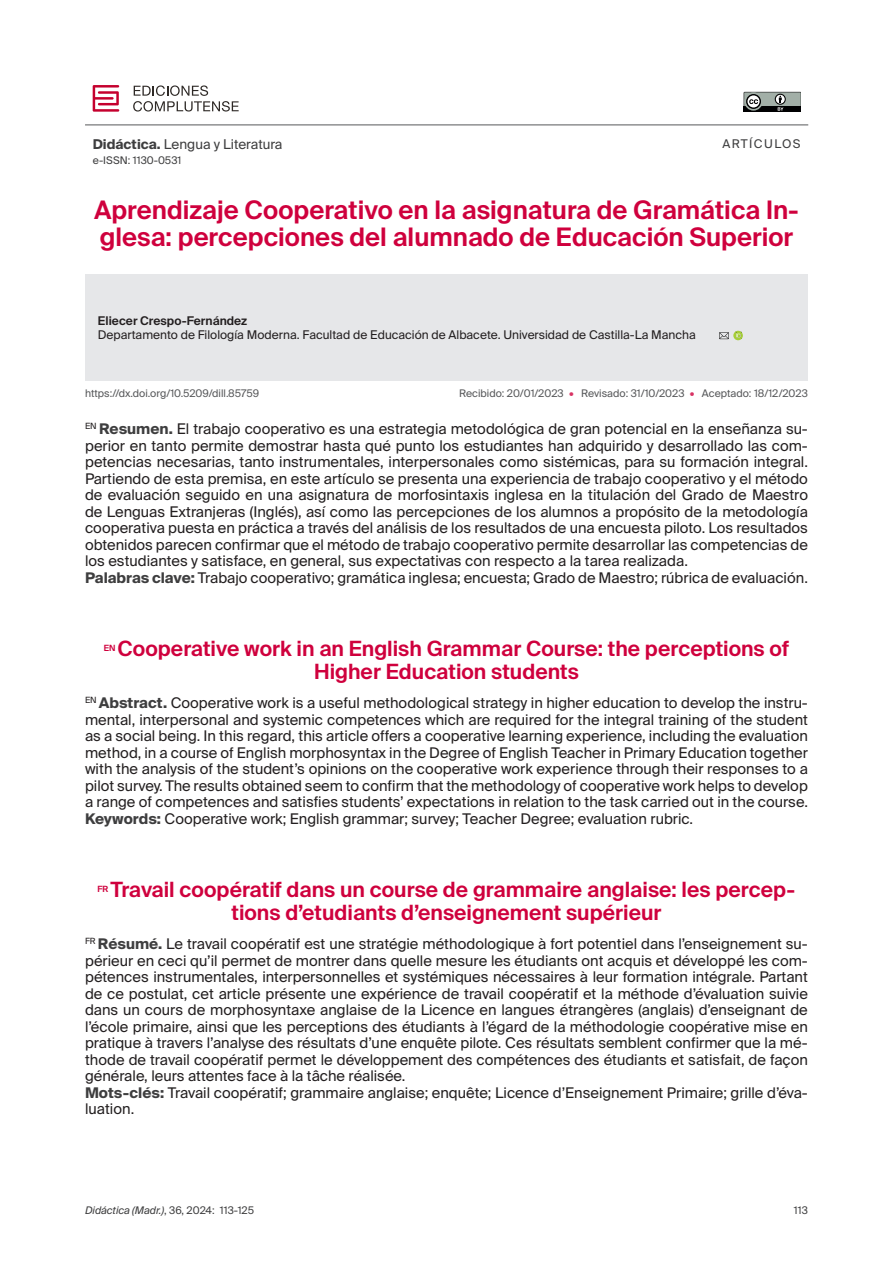
<style>
.page{position:relative;width:893px;height:1263px;background:#fff}
.page>*{position:absolute;margin:0;border:0;box-sizing:border-box;transform-origin:0 0}
.Título_original_ES{font:600 25.5px/27px "Suisse Intl";color:#cf003d}
.Título_traducido_EN{font:600 21px/22.5px "Suisse Intl";color:#cf003d}
.Resumen_abstract_ES{font:14.7px/16.5px "Suisse Intl";color:#231f20;text-align:justify}
.Resumen_abstract_FR{font:14.7px/16.5px "Suisse Intl";color:#231f20;text-align:justify}
.Resumen_abstract_EN{font:14.7px/16.5px "Suisse Intl";color:#231f20;text-align:justify}
.Palabras_clave_keywords{font:14.7px/16.5px "Suisse Intl";color:#231f20}
.t1{font:13.5px "Suisse Intl";color:#3e3e3f}
.Autor{font:12px "Suisse Intl";color:#231f20}
.Autor-2{font:600 12px "Suisse Intl";color:#231f20}
.t2{font:12px "Suisse Intl";letter-spacing:.12em;color:#3e3e3f}
.Doi_Recibido_Aceptado{font:10.5px "Suisse Intl";color:#57585a}
._000-AUTOR_REVISTA_CORNISA_IMPAR{font:italic 10.5px "Suisse Intl";color:#3e3e3f}
.t3{font:10.5px "Suisse Intl";color:#3e3e3f}
.Título_traducido_EN-2{font:600 8.55px "Suisse Intl";color:#cf003d}
.s1{font-weight:700}
.s2{color:#d83364}
.s3{font-weight:700;color:#3e3e3f}
.s4{font-style:normal}
</style>
<div class="page">
<svg style="left:744px;top:92px;width:56px;height:19px"></svg>
<svg style="left:93px;top:85px;width:26px;height:26px"></svg>
<svg style="left:133px;top:85px;width:106px;height:26px"></svg>
<hr style="left:85px;top:125px;width:723px;height:1px;background:#57585a">
<div style="left:85px;top:274px;width:723px;height:107px;background:#e6e7e9"></div>
<svg style="left:719px;top:331px;width:24px;height:9px"></svg>
<p class="t1" style="left:93px;top:136px;width:191px"><span class="s1">Didáctica.</span> Lengua y Literatura</p>
<p class="t3" style="left:93px;top:154px;width:90px">e-ISSN: 1130-0531</p>
<p class="t2" style="left:722px;top:136px;width:80px">ARTÍCULOS</p>
<p class="Título_original_ES" style="left:94px;top:197px;width:706px">Aprendizaje Cooperativo en la asignatura de Gramática In&shy;glesa: percepciones del alumnado de Educación Superior</p>
<p class="Autor-2" style="left:98px;top:314px;width:151px">Eliecer Crespo-Fernández</p>
<p class="Autor" style="left:98px;top:328px;width:599px">Departamento de Filología Moderna. Facultad de Educación de Albacete. Universidad de Castilla-La Mancha</p>
<p class="Doi_Recibido_Aceptado" style="left:85px;top:387px;width:176px">https://dx.doi.org/10.5209/dill.85759</p>
<p class="Doi_Recibido_Aceptado" style="left:459px;top:387px;width:350px">Recibido: 20/01/2023 <span class="s2">•</span> Revisado: 31/10/2023 <span class="s2">•</span> Aceptado: 18/12/2023</p>
<p class="Resumen_abstract_ES" style="left:85px;top:421px;width:724px"><sup>EN</sup> <span class="s3">Resumen.</span> El trabajo cooperativo es una estrategia metodológica de gran potencial en la enseñanza su&shy;perior en tanto permite demostrar hasta qué punto los estudiantes han adquirido y desarrollado las com&shy;petencias necesarias, tanto instrumentales, interpersonales como sistémicas, para su formación integral.<br>Partiendo de esta premisa, en este artículo se presenta una experiencia de trabajo cooperativo y el método de evaluación seguido en una asignatura de morfosintaxis inglesa en la titulación del Grado de Maestro de Lenguas Extranjeras (Inglés), así como las percepciones de los alumnos a propósito de la metodología cooperativa puesta en práctica a través del análisis de los resultados de una encuesta piloto. Los resultados obtenidos parecen confirmar que el método de trabajo cooperativo permite desarrollar las competencias de los estudiantes y satisface, en general, sus expectativas con respecto a la tarea realizada.</p>
<p class="Palabras_clave_keywords" style="left:85px;top:569px;width:724px"><span class="s3">Palabras clave:</span> Trabajo cooperativo; gramática inglesa; encuesta; Grado de Maestro; rúbrica de evaluación.</p>
<p class="Título_traducido_EN-2" style="left:104px;top:643px;width:13px">EN</p>
<p class="Título_traducido_EN" style="left:314px;top:638px;width:476px;text-indent:-197px">Cooperative work in an English Grammar Course: the perceptions of<br>Higher Education students</p>
<p class="Resumen_abstract_EN" style="left:85px;top:695px;width:724px"><sup>EN</sup> <span class="s3">Abstract.</span> Cooperative work is a useful methodological strategy in higher education to develop the instru&shy;mental, interpersonal and systemic competences which are required for the integral training of the student as a social being. In this regard, this article offers a cooperative learning experience, including the evaluation method, in a course of English morphosyntax in the Degree of English Teacher in Primary Education together with the analysis of the student’s opinions on the cooperative work experience through their responses to a pilot survey. The results obtained seem to confirm that the methodology of cooperative work helps to develop a range of competences and satisfies students’ expectations in relation to the task carried out in the course.</p>
<p class="Palabras_clave_keywords" style="left:85px;top:810px;width:610px"><span class="s3">Keywords:</span> Cooperative work; English grammar; survey; Teacher Degree; evaluation rubric.</p>
<p class="Título_traducido_EN-2" style="left:98px;top:884px;width:12px">FR</p>
<p class="Título_traducido_EN" style="left:232px;top:879px;width:565px;text-indent:-121px">Travail coopératif dans un course de grammaire anglaise: les percep&shy;tions d’etudiants d’enseignement supérieur</p>
<p class="Resumen_abstract_FR" style="left:85px;top:936px;width:724px"><sup>FR</sup> <span class="s3">Résumé.</span> Le travail coopératif est une stratégie méthodologique à fort potentiel dans l’enseignement su&shy;périeur en ceci qu’il permet de montrer dans quelle mesure les étudiants ont acquis et développé les com&shy;pétences instrumentales, interpersonnelles et systémiques nécessaires à leur formation intégrale. Partant de ce postulat, cet article présente une expérience de travail coopératif et la méthode d’évaluation suivie dans un cours de morphosyntaxe anglaise de la Licence en langues étrangères (anglais) d’enseignant de l’école primaire, ainsi que les perceptions des étudiants à l’égard de la méthodologie coopérative mise en pratique à travers l’analyse des résultats d’une enquête pilote. Ces résultats semblent confirmer que la mé&shy;thode de travail coopératif permet le développement des compétences des étudiants et satisfait, de façon générale, leurs attentes face à la tâche réalisée.</p>
<p class="Palabras_clave_keywords" style="left:85px;top:1084px;width:724px"><span class="s3">Mots-clés:</span> Travail coopératif; grammaire anglaise; enquête; Licence d’Enseignement Primaire; grille d’éva&shy;luation.</p>
<p class="_000-AUTOR_REVISTA_CORNISA_IMPAR" style="left:85px;top:1204px;width:171px">Didáctica (Madr.)<span class="s4">, 36, 2024: 113-125</span></p>
<p class="t3" style="left:794px;top:1204px;width:16px">113</p>
</div>
